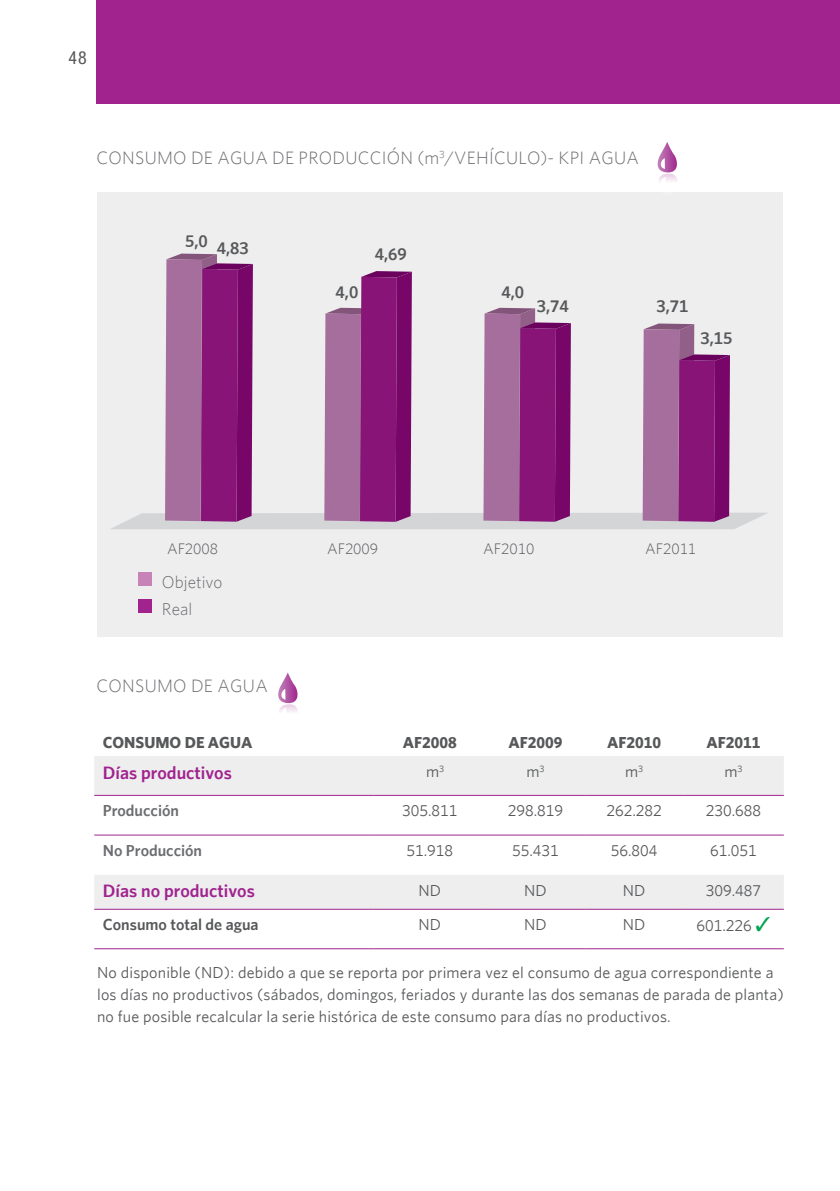
<style>
.page{position:relative;width:840px;height:1191px;background:#fff}
.page>*{position:absolute;margin:0;border:0;box-sizing:border-box;transform-origin:0 0}
.t1{font:300 18px "Whitney";letter-spacing:.015em;color:#6c6d70}
.t2{font:600 18px "Whitney";color:#a0238e}
.t3{font:condensed 18px "Helvetica Neue LT Std";color:#57585a}
.t4{font:600 17.2px "Whitney";color:#57585a}
.t5{font:300 17.2px/26.8px "Whitney";color:#6c6d70}
.t6{font:16px/22px "Whitney";letter-spacing:.01em;color:#57585a}
.t7{font:700 16px "Whitney";color:#57585a}
.t8{font:600 16px "Whitney";color:#6c6d70}
.t9{font:600 16px "Whitney";color:#57585a}
.t10{font:300 15.4px "Whitney";color:#57585a}
.s1{color:#00a54f}
</style>
<div class="page">
<div style="left:96px;top:0;width:743px;height:103px;background:#a0238e"></div>
<div style="left:94px;top:756px;width:689px;height:39px;background:#eeeeef"></div>
<div style="left:94px;top:875px;width:689px;height:34px;background:#eeeeef"></div>
<hr style="left:94px;top:795px;width:279px;height:1px;background:#a0238e">
<hr style="left:373px;top:795px;width:112px;height:1px;background:#a0238e">
<hr style="left:485px;top:795px;width:100px;height:1px;background:#a0238e">
<hr style="left:585px;top:795px;width:97px;height:1px;background:#a0238e">
<hr style="left:682px;top:795px;width:101px;height:1px;background:#a0238e">
<hr style="left:94px;top:834px;width:279px;height:1px;background:#a0238e">
<hr style="left:373px;top:834px;width:112px;height:1px;background:#a0238e">
<hr style="left:485px;top:834px;width:100px;height:1px;background:#a0238e">
<hr style="left:585px;top:834px;width:97px;height:1px;background:#a0238e">
<hr style="left:682px;top:834px;width:101px;height:1px;background:#a0238e">
<hr style="left:94px;top:948px;width:279px;height:1px;background:#a0238e">
<hr style="left:373px;top:948px;width:112px;height:1px;background:#a0238e">
<hr style="left:485px;top:948px;width:100px;height:1px;background:#a0238e">
<hr style="left:585px;top:948px;width:97px;height:1px;background:#a0238e">
<hr style="left:682px;top:948px;width:101px;height:1px;background:#a0238e">
<hr style="left:94px;top:909px;width:279px;height:1px;background:#a0238e">
<hr style="left:373px;top:909px;width:112px;height:1px;background:#a0238e">
<hr style="left:485px;top:909px;width:100px;height:1px;background:#a0238e">
<hr style="left:585px;top:909px;width:97px;height:1px;background:#a0238e">
<hr style="left:682px;top:909px;width:101px;height:1px;background:#a0238e">
<div style="left:98px;top:192px;width:684px;height:444px;background:#eeeeef"></div>
<svg style="left:111px;top:253px;width:656px;height:276px"></svg>
<div style="left:138px;top:572px;width:14px;height:14px;background:#c782b8"></div>
<div style="left:138px;top:599px;width:14px;height:13px;background:#a0238e"></div>
<svg style="left:657px;top:142px;width:20px;height:39px"></svg>
<svg style="left:278px;top:672px;width:20px;height:40px"></svg>
<p class="t3" style="left:68px;top:47px;width:20px">48</p>
<p class="t1" style="left:97px;top:147px;width:543px">CONSUMO DE AGUA DE PRODUCCIÓN (m<sup>3</sup>/VEHÍCULO)- KPI AGUA</p>
<p class="t4" style="left:185px;top:239px;width:65px">5,0 4,83</p>
<p class="t4" style="left:335px;top:283px;width:24px">4,0</p>
<p class="t4" style="left:375px;top:244px;width:33px">4,69</p>
<p class="t4" style="left:501px;top:283px;width:24px">4,0</p>
<p class="t4" style="left:536px;top:296px;width:33px">3,74</p>
<p class="t4" style="left:656px;top:296px;width:33px">3,71</p>
<p class="t4" style="left:700px;top:328px;width:33px">3,15</p>
<p class="t10" style="left:167px;top:539px;width:53px">AF2008</p>
<p class="t10" style="left:327px;top:539px;width:53px">AF2009</p>
<p class="t10" style="left:483px;top:539px;width:53px">AF2010</p>
<p class="t10" style="left:644px;top:539px;width:53px">AF2011</p>
<p class="t5" style="left:162px;top:569px;width:62px">Objetivo<br>Real</p>
<p class="t1" style="left:97px;top:675px;width:173px">CONSUMO DE AGUA</p>
<p class="t7" style="left:103px;top:733px;width:151px">CONSUMO DE AGUA</p>
<p class="t7" style="left:402px;top:733px;width:55px">AF2008</p>
<p class="t7" style="left:508px;top:733px;width:55px">AF2009</p>
<p class="t7" style="left:606px;top:733px;width:55px">AF2010</p>
<p class="t7" style="left:706px;top:733px;width:55px">AF2011</p>
<p class="t2" style="left:103px;top:762px;width:131px">Días productivos</p>
<p class="t6" style="left:426px;top:760px;width:20px">m<sup>3</sup></p>
<p class="t6" style="left:526px;top:760px;width:20px">m<sup>3</sup></p>
<p class="t6" style="left:624px;top:760px;width:20px">m<sup>3</sup></p>
<p class="t6" style="left:724px;top:760px;width:20px">m<sup>3</sup></p>
<p class="t8" style="left:103px;top:801px;width:78px">Producción</p>
<p class="t6" style="left:402px;top:799px;width:57px">305.811</p>
<p class="t6" style="left:507px;top:799px;width:57px">298.819</p>
<p class="t6" style="left:606px;top:799px;width:57px">262.282</p>
<p class="t6" style="left:705px;top:799px;width:57px">230.688</p>
<p class="t8" style="left:103px;top:841px;width:101px">No Producción</p>
<p class="t6" style="left:406px;top:839px;width:48px">51.918</p>
<p class="t6" style="left:512px;top:839px;width:48px">55.431</p>
<p class="t6" style="left:610px;top:839px;width:48px">56.804</p>
<p class="t6" style="left:709px;top:839px;width:48px">61.051</p>
<p class="t2" style="left:103px;top:881px;width:153px">Días no productivos</p>
<p class="t6" style="left:418px;top:879px;width:24px">ND</p>
<p class="t6" style="left:524px;top:879px;width:24px">ND</p>
<p class="t6" style="left:622px;top:879px;width:24px">ND</p>
<p class="t6" style="left:705px;top:879px;width:57px">309.487</p>
<p class="t9" style="left:103px;top:915px;width:157px">Consumo total de agua</p>
<p class="t6" style="left:418px;top:913px;width:24px">ND</p>
<p class="t6" style="left:524px;top:913px;width:24px">ND</p>
<p class="t6" style="left:622px;top:913px;width:24px">ND</p>
<p class="t6" style="left:696px;top:914px;width:76px">601.226 <span class="s1">✓</span></p>
<p class="t6" style="left:97px;top:961px;width:687px">No disponible (ND): debido a que se reporta por primera vez el consumo de agua correspondiente a los días no productivos (sábados, domingos, feriados y durante las dos semanas de parada de planta) no fue posible recalcular la serie histórica de este consumo para días no productivos.</p>
</div>
